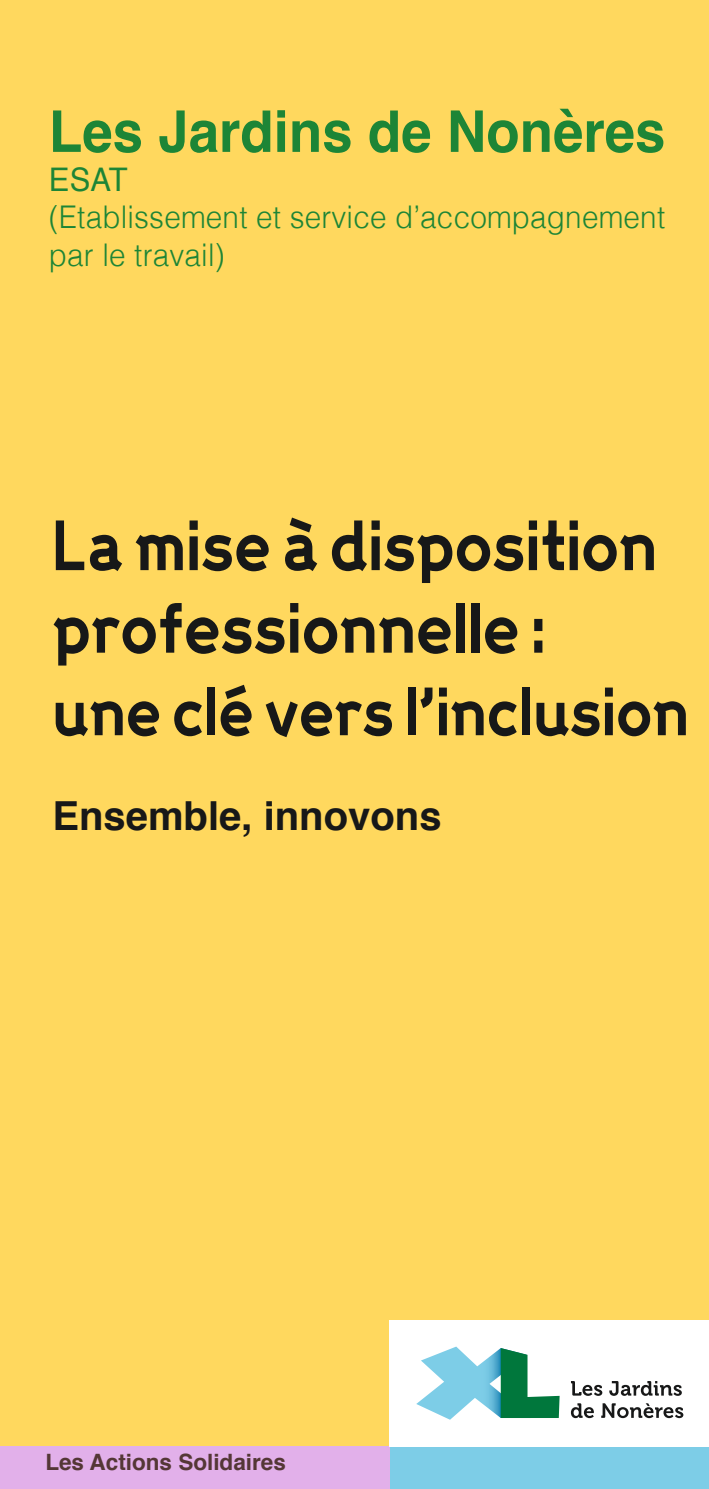
<style>
.page{position:relative;width:709px;height:1489px;background:#fff}
.page>*{position:absolute;margin:0;border:0;box-sizing:border-box;transform-origin:0 0}
.t1{font:700 62.5px/82.5px "Progress";color:#171818;scale:.9 1}
.t2{font:700 60px "Progress";color:#171818;scale:.9 1}
.t3{font:700 57.5px "Helvetica";color:#1d8536;scale:.95 1}
.t4{font:700 40px "Helvetica";color:#171818}
.t5{font:32.5px "Helvetica";color:#1d8536;scale:.95 1}
.t6{font:300 31.25px/37.5px "Helvetica";letter-spacing:.005em;color:#1d8536;scale:.95 1}
.t7{font:700 22.5px "Helvetica";color:#543736}
</style>
<div class="page">
<div style="left:0;top:0;width:709px;height:1467px;background:#ffd85e"></div>
<div style="left:390px;top:1446px;width:319px;height:42px;background:#7dcde7"></div>
<div style="left:0;top:1446px;width:390px;height:42px;background:#e2b0ea"></div>
<div style="left:390px;top:1320px;width:319px;height:126px;background:#fff"></div>
<svg style="left:416px;top:1346px;width:143px;height:73px"></svg>
<svg style="left:571px;top:1381px;width:31px;height:14px"></svg>
<svg style="left:609px;top:1381px;width:73px;height:14px"></svg>
<svg style="left:571px;top:1403px;width:23px;height:14px"></svg>
<svg style="left:601px;top:1403px;width:82px;height:14px"></svg>
<h3 class="t3" style="left:49px;top:85px;width:650px">Les Jardins de Nonères</h3>
<p class="t5" style="left:49px;top:154px;width:85px">ESAT</p>
<p class="t6" style="left:49px;top:196px;width:650px">(Etablissement et service d’accompagnement par le travail)</p>
<h1 class="t1" style="left:52px;top:503px;width:673px">La mise à disposition professionnelle :</h1>
<h2 class="t2" style="left:52px;top:671px;width:709px">une clé vers l’inclusion</h2>
<p class="t4" style="left:52px;top:783px;width:390px">Ensemble, innovons</p>
<p class="t7" style="left:45px;top:1444px;width:242px">Les Actions Solidaires</p>
</div>
